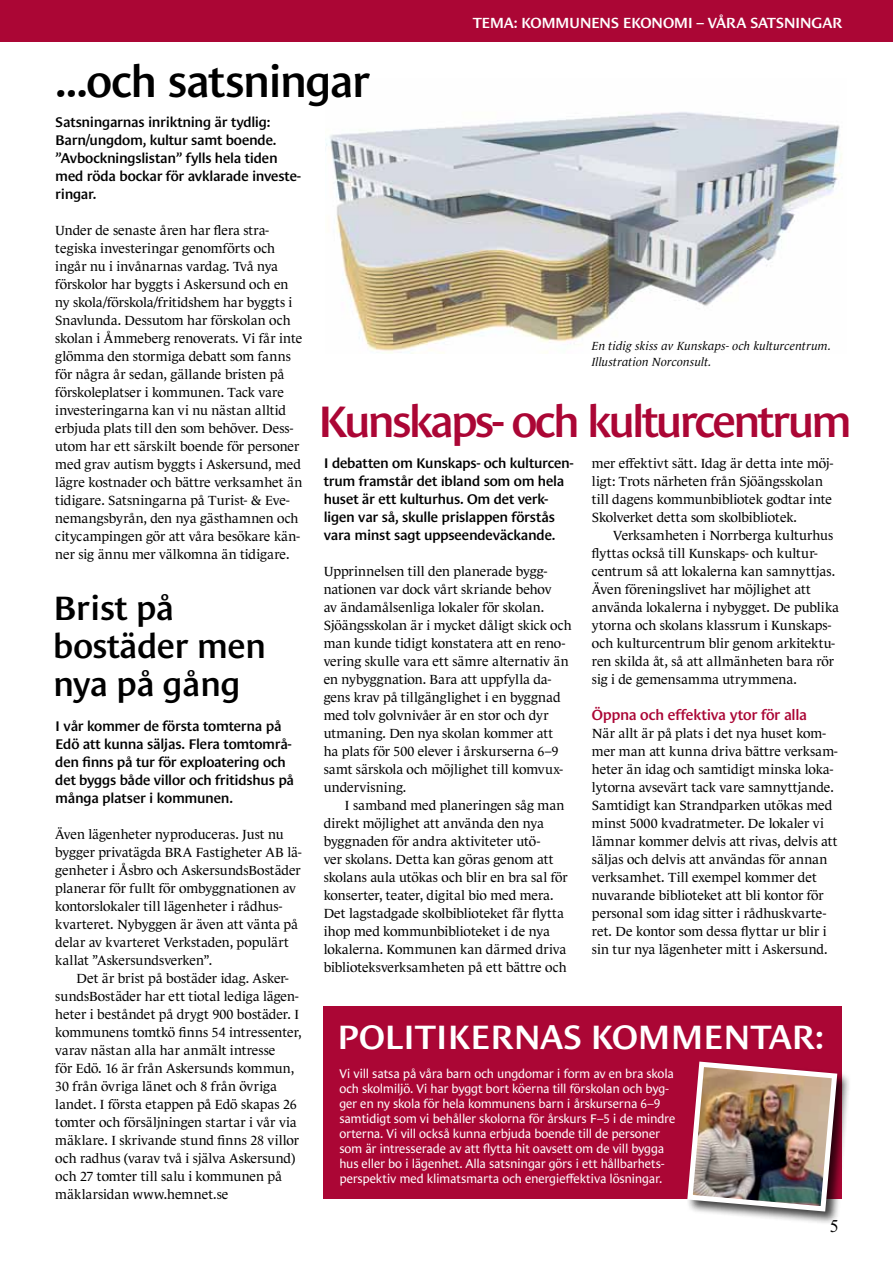
<style>
.page{position:relative;width:893px;height:1263px;background:#fff}
.page>*{position:absolute;margin:0;border:0;box-sizing:border-box;transform-origin:0 0}
.t1{font:600 45px "Le Monde Sans";letter-spacing:-.065em;color:#ab0635}
.t2{font:600 45px "Le Monde Sans";letter-spacing:-.035em;color:#000}
.t3{font:600 34.5px/38px "Le Monde Sans";letter-spacing:-.01em;color:#000}
.t4{font:600 34.5px "Le Monde Sans";letter-spacing:-.01em;color:#fff}
.t5{font:18px "Times New Roman";color:#000}
.t6{font:600 15px "Le Monde Sans";letter-spacing:-.035em;color:#fff}
.t7{font:600 15px "Le Monde Sans";letter-spacing:-.02em;color:#ab0635}
.t8{font:600 14.25px/18px "Le Monde Sans";letter-spacing:-.02em;color:#000}
.t9{font:13.5px/18px "Le Monde Journal";letter-spacing:-.005em;color:#000}
.t10{font:12.75px/15px "Le Monde Sans";letter-spacing:-.015em;color:#fff}
.t11{font:italic 12px/16.5px "Le Monde Journal";letter-spacing:.01em;color:#000}
</style>
<div class="page">
<div style="left:323px;top:1006px;width:519px;height:193px;background:#ab0635"></div>
<div style="left:0;top:0;width:893px;height:41px;background:#ab0635"></div>
<div style="left:686px;top:1060px;width:165px;height:165px;background:#000;opacity:.75"></div>
<img style="left:686px;top:1060px;width:154px;height:154px">
<img style="left:326px;top:112px;width:516px;height:242px">
<h1 class="t2" style="left:55px;top:56px;width:317px">...och satsningar</h1>
<p class="t6" style="left:473px;top:15px;width:371px">TEMA: KOMMUNENS EKONOMI – VÅRA SATSNINGAR</p>
<p class="t8" style="left:55px;top:113px;width:247px">Satsningarnas inriktning är tydlig:<br>Barn/ungdom, kultur samt boende. ”Avbockningslistan” fylls hela tiden med röda bockar för avklarade investe&shy;ringar.</p>
<p class="t9" style="left:55px;top:222px;width:249px">Under de senaste åren har flera stra&shy;tegiska investeringar genomförts och ingår nu i invånarnas vardag. Två nya förskolor har byggts i Askersund och en ny skola/förskola/fritidshem har byggts i Snavlunda. Dessutom har förskolan och skolan i Åmmeberg renoverats. Vi får inte glömma den stormiga debatt som fanns för några år sedan, gällande bristen på förskoleplatser i kommunen. Tack vare investeringarna kan vi nu nästan alltid erbjuda plats till den som behöver. Dess&shy;utom har ett särskilt boende för personer med grav autism byggts i Askersund, med lägre kostnader och bättre verksamhet än tidigare. Satsningarna på Turist- &amp; Eve&shy;nemangsbyrån, den nya gästhamnen och citycampingen gör att våra besökare kän&shy;ner sig ännu mer välkomna än tidigare.</p>
<h2 class="t3" style="left:53px;top:589px;width:214px">Brist på bostäder men nya på gång</h2>
<p class="t8" style="left:55px;top:717px;width:240px">I vår kommer de första tomterna på Edö att kunna säljas. Flera tomtområ&shy;den finns på tur för exploatering och det byggs både villor och fritidshus på många platser i kommunen.</p>
<p class="t9" style="left:55px;top:825px;width:248px">Även lägenheter nyproduceras. Just nu bygger privatägda BRA Fastigheter AB lä&shy;genheter i Åsbro och AskersundsBostäder planerar för fullt för ombyggnationen av kontorslokaler till lägenheter i rådhus&shy;kvarteret. Nybyggen är även att vänta på delar av kvarteret Verkstaden, populärt kallat ”Askersundsverken”.</p>
<p class="t9" style="left:55px;top:969px;width:248px;text-indent:21px">Det är brist på bostäder idag. Asker&shy;sundsBostäder har ett tiotal lediga lägen&shy;heter i beståndet på drygt 900 bostäder. I kommunens tomtkö finns 54 intressenter, varav nästan alla har anmält intresse<br>för Edö. 16 är från Askersunds kommun, 30 från övriga länet och 8 från övriga landet. I första etappen på Edö skapas 26 tomter och försäljningen startar i vår via mäklare. I skrivande stund finns 28 villor och radhus (varav två i själva Askersund) och 27 tomter till salu i kommunen på mäklarsidan www.hemnet.se</p>
<p class="t11" style="left:592px;top:337px;width:241px">En tidig skiss av Kunskaps- och kulturcentrum.<br>Illustration Norconsult.</p>
<h1 class="t1" style="left:318px;top:396px;width:536px">Kunskaps- och kulturcentrum</h1>
<p class="t9" style="left:592px;top:454px;width:243px">mer effektivt sätt. Idag är detta inte möj&shy;ligt: Trots närheten från Sjöängsskolan till dagens kommunbibliotek godtar inte Skolverket detta som skolbibliotek.</p>
<p class="t9" style="left:592px;top:526px;width:249px;text-indent:21px">Verksamheten i Norrberga kulturhus flyttas också till Kunskaps- och kultur&shy;centrum så att lokalerna kan samnyttjas.<br>Även föreningslivet har möjlighet att använda lokalerna i nybygget. De publika ytorna och skolans klassrum i Kunskaps&shy;och kulturcentrum blir genom arkitektu&shy;ren skilda åt, så att allmänheten bara rör sig i de gemensamma utrymmena.</p>
<p class="t7" style="left:592px;top:706px;width:217px">Öppna och effektiva ytor för alla</p>
<p class="t9" style="left:592px;top:724px;width:247px">När allt är på plats i det nya huset kom&shy;mer man att kunna driva bättre verksam&shy;heter än idag och samtidigt minska loka&shy;lytorna avsevärt tack vare samnyttjande.<br>Samtidigt kan Strandparken utökas med minst 5000 kvadratmeter. De lokaler vi lämnar kommer delvis att rivas, delvis att säljas och delvis att användas för annan verksamhet. Till exempel kommer det nuvarande biblioteket att bli kontor för personal som idag sitter i rådhuskvarte&shy;ret. De kontor som dessa flyttar ur blir i sin tur nya lägenheter mitt i Askersund.</p>
<p class="t8" style="left:324px;top:454px;width:251px">I debatten om Kunskaps- och kulturcen&shy;trum framstår det ibland som om hela huset är ett kulturhus. Om det verk&shy;ligen var så, skulle prislappen förstås vara minst sagt uppseendeväckande.</p>
<p class="t9" style="left:324px;top:563px;width:249px">Upprinnelsen till den planerade bygg&shy;nationen var dock vårt skriande behov<br>av ändamålsenliga lokaler för skolan.<br>Sjöängsskolan är i mycket dåligt skick och man kunde tidigt konstatera att en reno&shy;vering skulle vara ett sämre alternativ än en nybyggnation. Bara att uppfylla da&shy;gens krav på tillgänglighet i en byggnad med tolv golvnivåer är en stor och dyr utmaning. Den nya skolan kommer att<br>ha plats för 500 elever i årskurserna 6–9 samt särskola och möjlighet till komvux&shy;undervisning.</p>
<p class="t9" style="left:324px;top:797px;width:245px;text-indent:21px">I samband med planeringen såg man direkt möjlighet att använda den nya byggnaden för andra aktiviteter utö-<br>ver skolans. Detta kan göras genom att skolans aula utökas och blir en bra sal för konserter, teater, digital bio med mera.<br>Det lagstadgade skolbiblioteket får flytta ihop med kommunbiblioteket i de nya lokalerna. Kommunen kan därmed driva biblioteksverksamheten på ett bättre och</p>
<h2 class="t4" style="left:337px;top:1018px;width:488px">POLITIKERNAS KOMMENTAR:</h2>
<p class="t10" style="left:339px;top:1066px;width:337px">Vi vill satsa på våra barn och ungdomar i form av en bra skola och skolmiljö. Vi har byggt bort köerna till förskolan och byg&shy;ger en ny skola för hela kommunens barn i årskurserna 6–9 samtidigt som vi behåller skolorna för årskurs F–5 i de mindre orterna. Vi vill också kunna erbjuda boende till de personer som är intresserade av att flytta hit oavsett om de vill bygga hus eller bo i lägenhet. Alla satsningar görs i ett hållbarhets&shy;perspektiv med klimatsmarta och energieffektiva lösningar.</p>
<h3 class="t5" style="left:830px;top:1216px;width:10px">5</h3>
</div>
